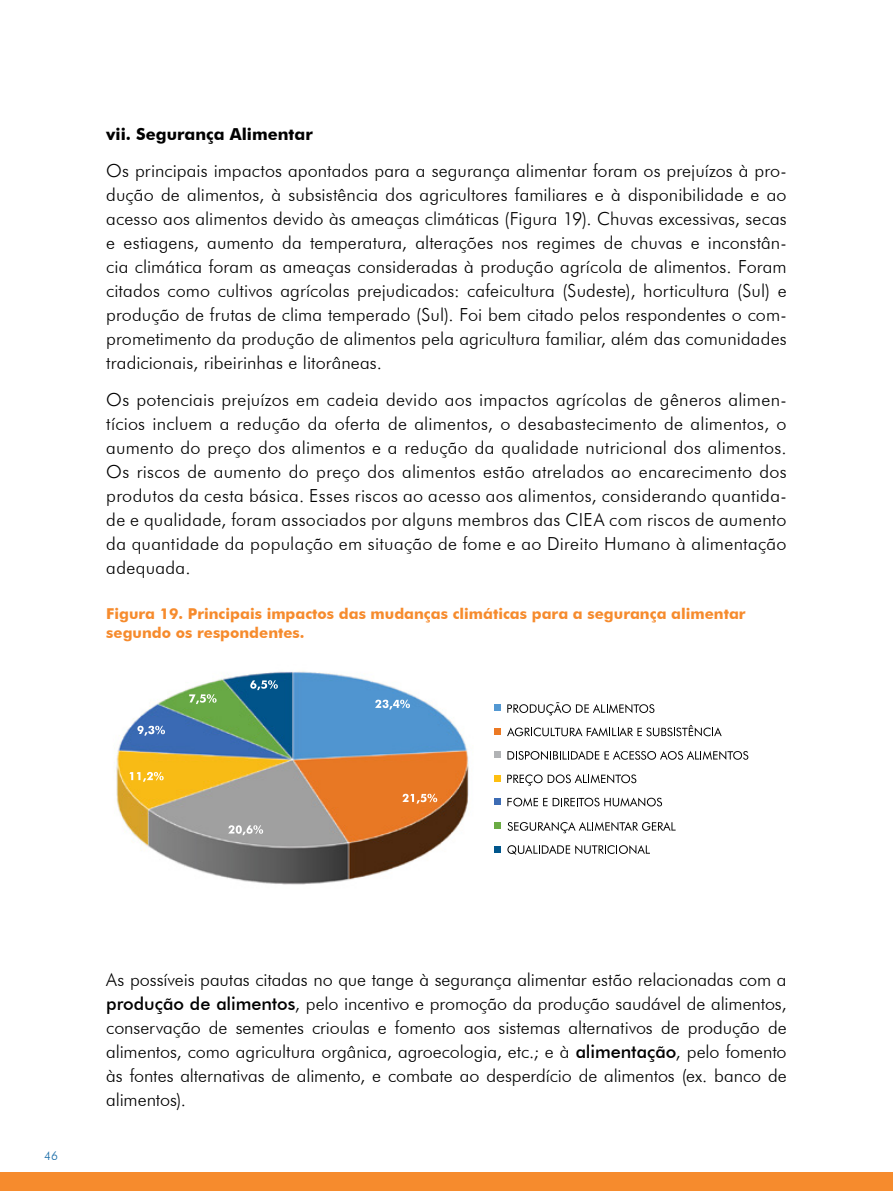
<style>
.page{position:relative;width:893px;height:1191px;background:#fff}
.page>*{position:absolute;margin:0;border:0;box-sizing:border-box;transform-origin:0 0}
.corpo_do_texto{font:300 18px/24px "Futura BT";letter-spacing:.005em;color:#000;text-align:justify}
.intertitulo_PRETO{font:700 16.5px "Futura BT";color:#000}
.FIGURA_-_titulo{font:700 15px/19.5px "Futura BT";color:#f68b2d}
.t1{font:300 12px "Futura BT";color:#176ba7}
.s1{font-weight:500}
</style>
<div class="page">
<svg style="left:507px;top:702px;width:147px;height:13px"></svg>
<svg style="left:507px;top:725px;width:215px;height:11px"></svg>
<svg style="left:507px;top:751px;width:241px;height:9px"></svg>
<svg style="left:507px;top:774px;width:129px;height:11px"></svg>
<svg style="left:507px;top:797px;width:40px;height:9px"></svg>
<svg style="left:553px;top:797px;width:109px;height:9px"></svg>
<svg style="left:508px;top:822px;width:168px;height:11px"></svg>
<svg style="left:507px;top:845px;width:143px;height:9px"></svg>
<div style="left:495px;top:704px;width:6px;height:7px;background:#5398d2"></div>
<svg style="left:495px;top:728px;width:6px;height:6px"></svg>
<svg style="left:495px;top:751px;width:6px;height:6px"></svg>
<svg style="left:495px;top:775px;width:6px;height:6px"></svg>
<svg style="left:495px;top:798px;width:6px;height:6px"></svg>
<svg style="left:495px;top:822px;width:6px;height:6px"></svg>
<svg style="left:495px;top:846px;width:6px;height:6px"></svg>
<img style="left:116px;top:671px;width:353px;height:214px">
<svg style="left:375px;top:699px;width:35px;height:10px"></svg>
<svg style="left:402px;top:793px;width:35px;height:10px"></svg>
<svg style="left:228px;top:825px;width:35px;height:10px"></svg>
<svg style="left:129px;top:772px;width:35px;height:9px"></svg>
<svg style="left:137px;top:726px;width:28px;height:9px"></svg>
<svg style="left:189px;top:694px;width:28px;height:10px"></svg>
<svg style="left:250px;top:680px;width:28px;height:10px"></svg>
<div style="left:0;top:1172px;width:893px;height:19px;background:#f68b2d"></div>
<p class="intertitulo_PRETO" style="left:106px;top:124px;width:208px">vii. Segurança Alimentar</p>
<p class="corpo_do_texto" style="left:106px;top:158px;width:682px">Os principais impactos apontados para a segurança alimentar foram os prejuízos à pro&shy;dução de alimentos, à subsistência dos agricultores familiares e à disponibilidade e ao acesso aos alimentos devido às ameaças climáticas (Figura 19). Chuvas excessivas, secas e estiagens, aumento da temperatura, alterações nos regimes de chuvas e inconstân&shy;cia climática foram as ameaças consideradas à produção agrícola de alimentos. Foram citados como cultivos agrícolas prejudicados: cafeicultura (Sudeste), horticultura (Sul) e produção de frutas de clima temperado (Sul). Foi bem citado pelos respondentes o com&shy;prometimento da produção de alimentos pela agricultura familiar, além das comunidades tradicionais, ribeirinhas e litorâneas.</p>
<p class="corpo_do_texto" style="left:106px;top:387px;width:682px">Os potenciais prejuízos em cadeia devido aos impactos agrícolas de gêneros alimen&shy;tícios incluem a redução da oferta de alimentos, o desabastecimento de alimentos, o aumento do preço dos alimentos e a redução da qualidade nutricional dos alimentos.<br>Os riscos de aumento do preço dos alimentos estão atrelados ao encarecimento dos produtos da cesta básica. Esses riscos ao acesso aos alimentos, considerando quantida&shy;de e qualidade, foram associados por alguns membros das CIEA com riscos de aumento da quantidade da população em situação de fome e ao Direito Humano à alimentação adequada.</p>
<p class="FIGURA_-_titulo" style="left:106px;top:603px;width:641px">Figura 19. Principais impactos das mudanças climáticas para a segurança alimentar segundo os respondentes.</p>
<p class="t1" style="left:44px;top:1148px;width:15px">46</p>
<p class="corpo_do_texto" style="left:106px;top:967px;width:682px">As possíveis pautas citadas no que tange à segurança alimentar estão relacionadas com a <span class="s1">produção de alimentos</span>, pelo incentivo e promoção da produção saudável de alimentos, conservação de sementes crioulas e fomento aos sistemas alternativos de produção de alimentos, como agricultura orgânica, agroecologia, etc.; e à <span class="s1">alimentação</span>, pelo fomento às fontes alternativas de alimento, e combate ao desperdício de alimentos (ex. banco de alimentos).</p>
</div>
